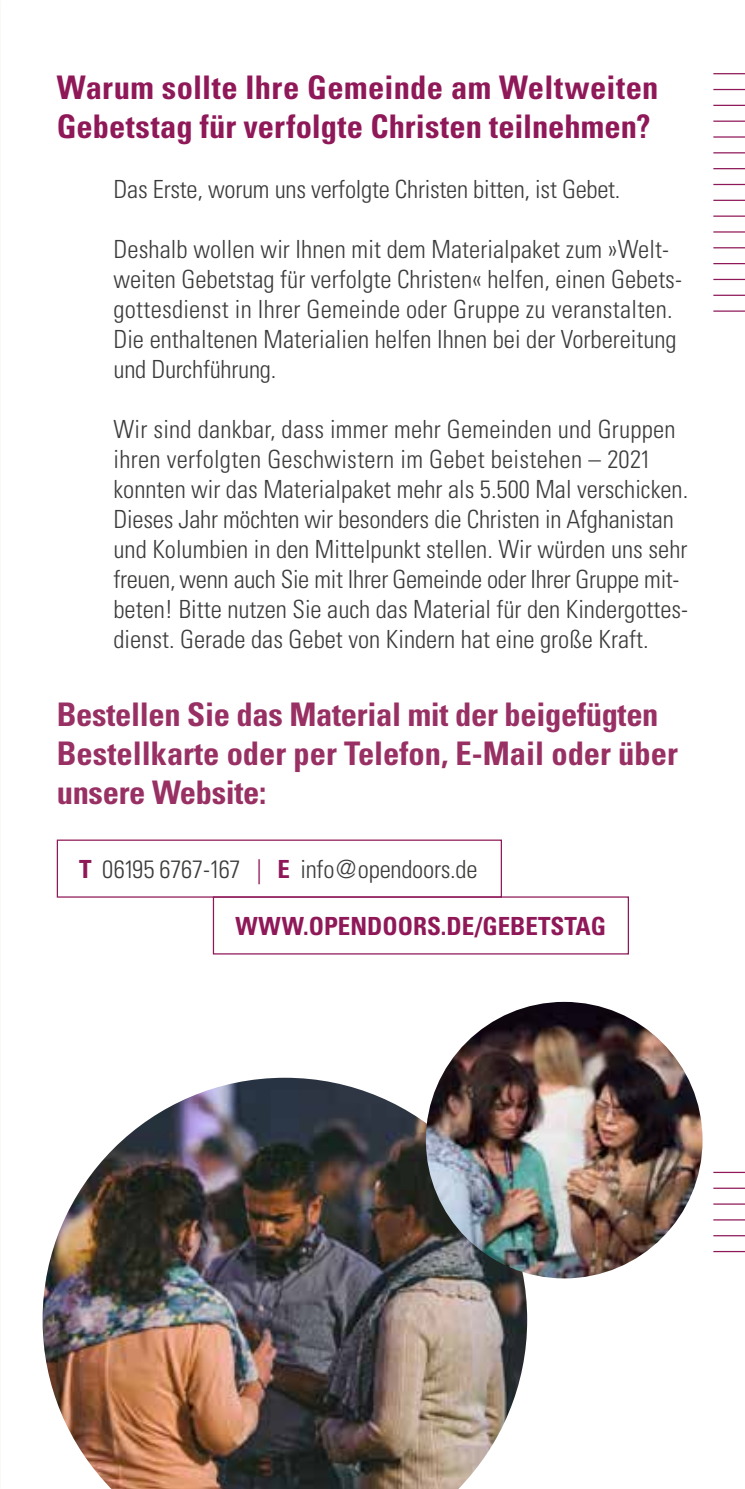
<style>
.page{position:relative;width:745px;height:1489px;background:#fff}
.page>*{position:absolute;margin:0;border:0;box-sizing:border-box;transform-origin:0 0}
.t1{font:700 condensed 32.5px/39px "Univers LT Std";letter-spacing:-.01em;color:#983064}
.t2{font:700 condensed 32.5px/39px "Univers LT Std";letter-spacing:.005em;color:#8f1858}
.t3{font:300 condensed 25px/30px "Univers LT Std";color:#3c3c3b}
.t4{font:700 condensed 25px "Univers LT Std";color:#8f1858}
.s1{font-weight:700;color:#8f1858}
.s2{color:#8f1858}
</style>
<div class="page">
<hr style="left:713px;top:1219px;width:31px;height:1px;background:#8f1858">
<hr style="left:713px;top:1203px;width:31px;height:1px;background:#8f1858">
<hr style="left:713px;top:1250px;width:31px;height:2px;background:#8f1858">
<hr style="left:713px;top:1187px;width:31px;height:1px;background:#8f1858">
<hr style="left:713px;top:1234px;width:31px;height:2px;background:#8f1858">
<hr style="left:713px;top:1171px;width:31px;height:1px;background:#8f1858">
<hr style="left:713px;top:310px;width:31px;height:2px;background:#8f1858">
<hr style="left:713px;top:295px;width:31px;height:1px;background:#8f1858">
<hr style="left:713px;top:200px;width:31px;height:1px;background:#8f1858">
<hr style="left:713px;top:279px;width:31px;height:1px;background:#8f1858">
<hr style="left:713px;top:184px;width:31px;height:1px;background:#8f1858">
<hr style="left:713px;top:263px;width:31px;height:1px;background:#8f1858">
<hr style="left:713px;top:168px;width:31px;height:1px;background:#8f1858">
<hr style="left:713px;top:247px;width:31px;height:1px;background:#8f1858">
<hr style="left:713px;top:152px;width:31px;height:1px;background:#8f1858">
<hr style="left:713px;top:105px;width:31px;height:1px;background:#8f1858">
<hr style="left:713px;top:231px;width:31px;height:1px;background:#8f1858">
<hr style="left:713px;top:136px;width:31px;height:2px;background:#8f1858">
<hr style="left:713px;top:89px;width:31px;height:1px;background:#8f1858">
<hr style="left:713px;top:73px;width:31px;height:1px;background:#8f1858">
<hr style="left:713px;top:215px;width:31px;height:2px;background:#8f1858">
<hr style="left:713px;top:120px;width:31px;height:2px;background:#8f1858">
<img style="left:43px;top:1077px;width:484px;height:411px">
<img style="left:425px;top:1001px;width:277px;height:277px;border-radius:138px">
<div style="left:213px;top:896px;width:415px;height:58px;border:1px solid #8f1858"></div>
<div style="left:57px;top:839px;width:444px;height:58px;border:1px solid #8f1858"></div>
<h1 class="t2" style="left:57px;top:68px;width:603px">Warum sollte Ihre Gemeinde am Weltweiten<br>Gebetstag für verfolgte Christen teilnehmen?</h1>
<p class="t3" style="left:113px;top:174px;width:508px">Das Erste, worum uns verfolgte Christen bitten, ist Gebet.</p>
<p class="t3" style="left:113px;top:234px;width:569px">Deshalb wollen wir Ihnen mit dem Materialpaket zum »Welt&shy;weiten Gebetstag für verfolgte Christen« helfen, einen Gebets&shy;gottesdienst in Ihrer Gemeinde oder Gruppe zu veranstalten.<br>Die enthaltenen Materialien helfen Ihnen bei der Vorbereitung und Durchführung.</p>
<p class="t3" style="left:113px;top:414px;width:576px">Wir sind dankbar, dass immer mehr Gemeinden und Gruppen ihren verfolgten Geschwistern im Gebet beistehen – 2021 konnten wir das Materialpaket mehr als 5.500 Mal verschicken.<br>Dieses Jahr möchten wir besonders die Christen in Afghanistan und Kolumbien in den Mittelpunkt stellen. Wir würden uns sehr freuen, wenn auch Sie mit Ihrer Gemeinde oder Ihrer Gruppe mit&shy;beten! Bitte nutzen Sie auch das Material für den Kindergottes&shy;dienst. Gerade das Gebet von Kindern hat eine große Kraft.</p>
<h1 class="t1" style="left:57px;top:694px;width:622px">Bestellen Sie das Material mit der beigefügten<br>Bestellkarte oder per Telefon, E-Mail oder über unsere Website:</h1>
<p class="t3" style="left:79px;top:853px;width:399px"><span class="s1">T</span> 06195 6767-167 <span class="s2">|</span> <span class="s1">E</span> info@opendoors.de</p>
<p class="t4" style="left:235px;top:910px;width:372px">WWW.OPENDOORS.DE/GEBETSTAG</p>
</div>
